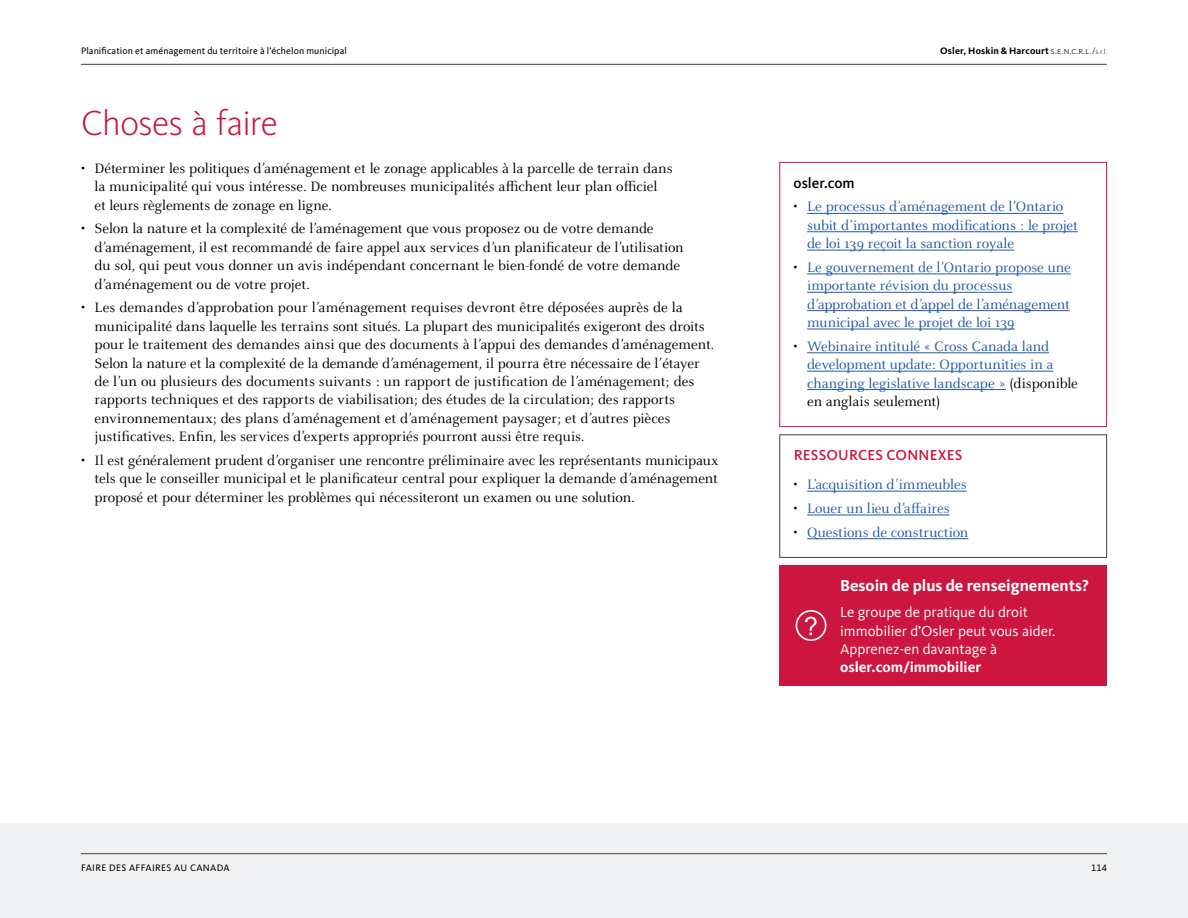
<style>
.page{position:relative;width:1188px;height:918px;background:#fff}
.page>*{position:absolute;margin:0;border:0;box-sizing:border-box;transform-origin:0 0}
.t1{font:300 36px "Kievit Pro";letter-spacing:-.015em;color:#cd163f}
.t2{font:700 16.5px "Kievit Pro";color:#fff}
.t3{font:15px/18.3px "Celeste OT";color:#000}
.t4{font:15px/18.3px "Celeste OT";letter-spacing:-.005em;color:#2258a4}
.t5{font:15px/18.3px "Kievit Pro";color:#fff}
.t6{font:700 15px "Kievit Pro";color:#fff}
.t7{font:500 15px "Kievit Pro";letter-spacing:.015em;color:#cd163f}
.t8{font:500 15px "Kievit Pro";color:#000}
.t9{font:9.75px "Kievit Pro";letter-spacing:.015em;color:#000}
.t10{font:700 9.75px "Kievit Pro";letter-spacing:.015em;color:#000}
.t11{font:9.75px "Kievit Pro";letter-spacing:.035em;color:#000}
.s1{font-weight:300}
.s2{font-weight:300;font-size:7.35px}
.s3{color:#000}
</style>
<div class="page">
<div style="left:0;top:824px;width:1188px;height:94px;background:#f1f2f3"></div>
<hr style="left:81px;top:853px;width:1026px;height:1px;background:#414141">
<hr style="left:81px;top:64px;width:1026px;height:1px;background:#414141">
<hr style="left:807px;top:213px;width:256px;height:1px;background:#2258a4">
<hr style="left:807px;top:231px;width:271px;height:1px;background:#2258a4">
<hr style="left:807px;top:250px;width:207px;height:1px;background:#2258a4">
<hr style="left:807px;top:274px;width:264px;height:1px;background:#2258a4">
<hr style="left:807px;top:292px;width:206px;height:1px;background:#2258a4">
<hr style="left:807px;top:310px;width:263px;height:1px;background:#2258a4">
<hr style="left:807px;top:329px;width:208px;height:1px;background:#2258a4">
<hr style="left:807px;top:353px;width:242px;height:1px;background:#2258a4">
<hr style="left:807px;top:371px;width:246px;height:1px;background:#2258a4">
<hr style="left:807px;top:389px;width:199px;height:1px;background:#2258a4">
<div style="left:779px;top:162px;width:328px;height:265px;border:1px solid #cd163f"></div>
<div style="left:779px;top:565px;width:328px;height:121px;background:#cd163f"></div>
<svg style="left:805px;top:617px;width:12px;height:18px"></svg>
<div style="left:796px;top:610px;width:31px;height:31px;border:2px solid #fff;border-radius:50%"></div>
<hr style="left:807px;top:491px;width:160px;height:1px;background:#2258a4">
<hr style="left:807px;top:515px;width:143px;height:1px;background:#2258a4">
<hr style="left:807px;top:538px;width:161px;height:1px;background:#2258a4">
<div style="left:779px;top:434px;width:328px;height:124px;border:1px solid #414141"></div>
<p class="t9" style="left:81px;top:45px;width:267px">Planification et aménagement du territoire à l’échelon municipal</p>
<p class="t10" style="left:940px;top:45px;width:168px">Osler, Hoskin &amp; Harcourt <span class="s1">s.e.n.c.r.l./</span><span class="s2">s.r.l.</span></p>
<h1 class="t1" style="left:81px;top:102px;width:198px">Choses à faire</h1>
<p class="t3" style="left:94px;top:159px;width:580px;text-indent:-14px">• Déterminer les politiques d’aménagement et le zonage applicables à la parcelle de terrain dans la municipalité qui vous intéresse. De nombreuses municipalités affichent leur plan officiel<br>et leurs règlements de zonage en ligne.</p>
<p class="t3" style="left:95px;top:220px;width:591px;text-indent:-14px">• Selon la nature et la complexité de l’aménagement que vous proposez ou de votre demande d’aménagement, il est recommandé de faire appel aux services d’un planificateur de l’utilisation du sol, qui peut vous donner un avis indépendant concernant le bien-fondé de votre demande d’aménagement ou de votre projet.</p>
<p class="t3" style="left:95px;top:299px;width:621px;text-indent:-14px">• Les demandes d’approbation pour l’aménagement requises devront être déposées auprès de la municipalité dans laquelle les terrains sont situés. La plupart des municipalités exigeront des droits pour le traitement des demandes ainsi que des documents à l’appui des demandes d’aménagement.<br>Selon la nature et la complexité de la demande d’aménagement, il pourra être nécessaire de l’étayer de l’un ou plusieurs des documents suivants : un rapport de justification de l’aménagement; des rapports techniques et des rapports de viabilisation; des études de la circulation; des rapports environnementaux; des plans d’aménagement et d’aménagement paysager; et d’autres pièces justificatives. Enfin, les services d’experts appropriés pourront aussi être requis.</p>
<p class="t3" style="left:95px;top:451px;width:625px;text-align:justify;text-indent:-14px">• Il est généralement prudent d’organiser une rencontre préliminaire avec les représentants municipaux tels que le conseiller municipal et le planificateur central pour expliquer la demande d’aménagement proposé et pour déterminer les problèmes qui nécessiteront un examen ou une solution.</p>
<p class="t8" style="left:794px;top:174px;width:63px">osler.com</p>
<p class="t4" style="left:807px;top:198px;width:272px;text-indent:-14px"><span class="s3">•</span> Le processus d’aménagement de l’Ontario subit d’importantes modifications : le projet de loi 139 reçoit la sanction royale</p>
<p class="t4" style="left:807px;top:258px;width:265px;text-indent:-14px"><span class="s3">•</span> Le gouvernement de l’Ontario propose une importante révision du processus d’approbation et d’appel de l’aménagement municipal avec le projet de loi 139</p>
<p class="t4" style="left:807px;top:337px;width:272px;text-indent:-14px"><span class="s3">•</span> Webinaire intitulé « Cross Canada land development update: Opportunities in a changing legislative landscape » <span class="s3">(disponible en anglais seulement)</span></p>
<p class="t7" style="left:794px;top:446px;width:170px">RESSOURCES CONNEXES</p>
<p class="t4" style="left:794px;top:475px;width:175px"><span class="s3">•</span> L’acquisition d’immeubles</p>
<p class="t4" style="left:794px;top:499px;width:158px"><span class="s3">•</span> Louer un lieu d’affaires</p>
<p class="t4" style="left:794px;top:523px;width:176px"><span class="s3">•</span> Questions de construction</p>
<p class="t2" style="left:840px;top:576px;width:250px">Besoin de plus de renseignements?</p>
<p class="t5" style="left:840px;top:603px;width:217px">Le groupe de pratique du droit immobilier d’Osler peut vous aider.<br>Apprenez-en davantage à</p>
<p class="t6" style="left:840px;top:658px;width:143px">osler.com/immobilier</p>
<p class="t11" style="left:81px;top:862px;width:150px">FAIRE DES AFFAIRES AU CANADA</p>
<p class="t9" style="left:1091px;top:862px;width:17px">114</p>
</div>
